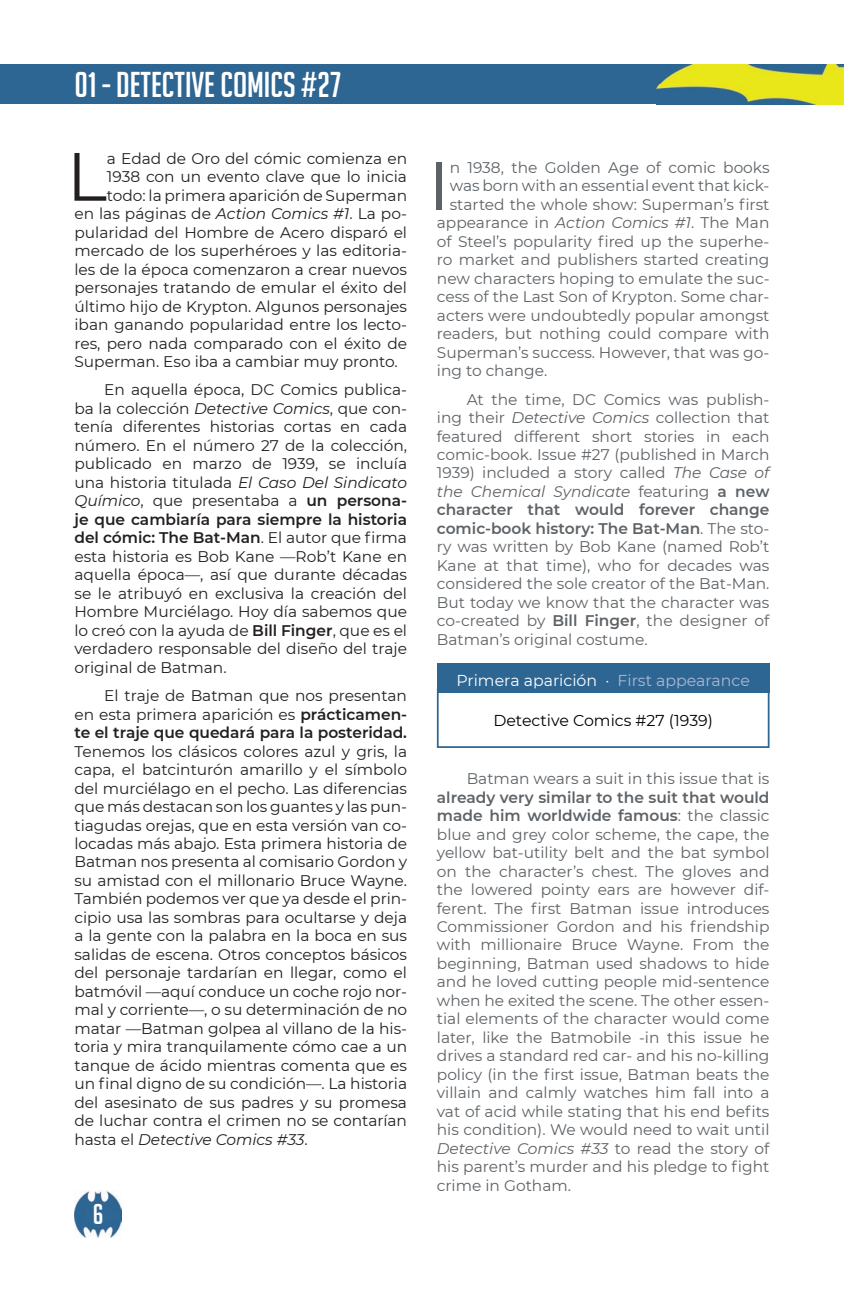
<style>
.page{position:relative;width:844px;height:1290px;background:#fff}
.page>*{position:absolute;margin:0;border:0;box-sizing:border-box;transform-origin:0 0}
.t1{font:68.25px "Montserrat";color:#5d6266}
.t2{font:68.25px "Montserrat";color:#231f20}
.t3{font:35px "Big Noodle Titling";color:#fff}
.t4{font:28px "Big Noodle Titling";color:#fff}
.t5{font:15.75px "Montserrat";color:#fff}
.t6{font:15.75px "Montserrat";color:#000}
.t7{font:15.4px/18.6px "Montserrat";color:#231f20;text-align:justify}
.t8{font:15.4px/18.6px "Montserrat";color:#5d6266;text-align:justify}
.s1{font-style:italic}
.s2{font-weight:600}
.s3{color:#adb8cf}
</style>
<div class="page">
<div style="left:0;top:64px;width:843px;height:40px;background:#2d6593"></div>
<img style="left:74px;top:1191px;width:48px;height:47px">
<img style="left:656px;top:104px;width:187px;height:1px">
<img style="left:656px;top:64px;width:187px;height:40px">
<div style="left:437px;top:663px;width:332px;height:30px;background:#2d6593"></div>
<svg style="left:437px;top:693px;width:332px;height:55px"></svg>
<h2 class="t3" style="left:74px;top:66px;width:268px">01 - DETECTIVE COMICS #27</h2>
<h1 class="t2" style="left:67px;top:130px;width:42px">L</h1>
<p class="t7" style="left:107px;top:148px;width:301px">a Edad de Oro del cómic comienza en</p>
<p class="t7" style="left:107px;top:167px;width:301px">1938 con un evento clave que lo inicia</p>
<p class="t7" style="left:107px;top:185px;width:301px">todo: la primera aparición de Superman</p>
<p class="t7" style="left:74px;top:204px;width:334px">en las páginas de <span class="s1">Action Comics #1</span>. La po-</p>
<p class="t7" style="left:74px;top:222px;width:334px">pularidad del Hombre de Acero disparó el</p>
<p class="t7" style="left:74px;top:241px;width:334px">mercado de los superhéroes y las editoria-</p>
<p class="t7" style="left:74px;top:259px;width:334px">les de la época comenzaron a crear nuevos</p>
<p class="t7" style="left:74px;top:278px;width:334px">personajes tratando de emular el éxito del</p>
<p class="t7" style="left:74px;top:296px;width:334px">último hijo de Krypton. Algunos personajes</p>
<p class="t7" style="left:74px;top:315px;width:334px">iban ganando popularidad entre los lecto-</p>
<p class="t7" style="left:74px;top:333px;width:334px">res, pero nada comparado con el éxito de</p>
<p class="t7" style="left:74px;top:352px;width:325px">Superman. Eso iba a cambiar muy pronto.</p>
<p class="t7" style="left:74px;top:380px;width:334px;text-indent:30px">En aquella época, DC Comics publica&shy;ba la colección <span class="s1">Detective Comics</span>, que con&shy;tenía diferentes historias cortas en cada número. En el número 27 de la colección, publicado en marzo de 1939, se incluía una historia titulada <span class="s1">El Caso Del Sindicato Químico</span>, que presentaba a <span class="s2">un persona&shy;je que cambiaría para siempre la historia del cómic: The Bat-Man</span>. El autor que firma esta historia es Bob Kane —Rob’t Kane en aquella época—, así que durante décadas se le atribuyó en exclusiva la creación del Hombre Murciélago. Hoy día sabemos que lo creó con la ayuda de <span class="s2">Bill Finger</span>, que es el verdadero responsable del diseño del traje original de Batman.</p>
<p class="t7" style="left:74px;top:686px;width:334px;text-indent:30px">El traje de Batman que nos presentan en esta primera aparición es <span class="s2">prácticamen&shy;te el traje que quedará para la posteridad.</span></p>
<p class="t7" style="left:74px;top:741px;width:334px">Tenemos los clásicos colores azul y gris, la capa, el batcinturón amarillo y el símbolo del murciélago en el pecho. Las diferencias que más destacan son los guantes y las pun&shy;tiagudas orejas, que en esta versión van co&shy;locadas más abajo. Esta primera historia de Batman nos presenta al comisario Gordon y su amistad con el millonario Bruce Wayne.<br>También podemos ver que ya desde el prin&shy;cipio usa las sombras para ocultarse y deja a la gente con la palabra en la boca en sus salidas de escena. Otros conceptos básicos del personaje tardarían en llegar, como el batmóvil —aquí conduce un coche rojo nor&shy;mal y corriente—, o su determinación de no matar —Batman golpea al villano de la his&shy;toria y mira tranquilamente cómo cae a un tanque de ácido mientras comenta que es un final digno de su condición—. La historia del asesinato de sus padres y su promesa de luchar contra el crimen no se contarían hasta el <span class="s1">Detective Comics #33</span>.</p>
<h3 class="t4" style="left:93px;top:1199px;width:12px">6</h3>
<h1 class="t1" style="left:429px;top:139px;width:22px">I</h1>
<p class="t8" style="left:449px;top:158px;width:321px">n 1938, the Golden Age of comic books</p>
<p class="t8" style="left:449px;top:176px;width:321px">was born with an essential event that kick-</p>
<p class="t8" style="left:449px;top:194px;width:321px">started the whole show: Superman’s first</p>
<p class="t8" style="left:437px;top:213px;width:334px">appearance in <span class="s1">Action Comics #1</span>. The Man</p>
<p class="t8" style="left:437px;top:231px;width:334px">of Steel’s popularity fired up the superhe-</p>
<p class="t8" style="left:437px;top:250px;width:334px">ro market and publishers started creating</p>
<p class="t8" style="left:437px;top:268px;width:334px">new characters hoping to emulate the suc-</p>
<p class="t8" style="left:437px;top:287px;width:334px">cess of the Last Son of Krypton. Some char-</p>
<p class="t8" style="left:437px;top:305px;width:334px">acters were undoubtedly popular amongst</p>
<p class="t8" style="left:437px;top:324px;width:334px">readers, but nothing could compare with</p>
<p class="t8" style="left:437px;top:342px;width:334px">Superman’s success. However, that was go-</p>
<p class="t8" style="left:437px;top:361px;width:112px">ing to change.</p>
<p class="t8" style="left:437px;top:389px;width:334px;text-indent:30px">At the time, DC Comics was publish&shy;ing their <span class="s1">Detective Comics</span> collection that featured different short stories in each comic-book. Issue #27 (published in March 1939) included a story called <span class="s1">The Case of the Chemical Syndicate</span> featuring <span class="s2">a new character that would forever change comic-book history: The Bat-Man</span>. The sto&shy;ry was written by Bob Kane (named Rob’t Kane at that time), who for decades was considered the sole creator of the Bat-Man.<br>But today we know that the character was co-created by <span class="s2">Bill Finger</span>, the designer of Batman’s original costume.</p>
<p class="t5" style="left:456px;top:670px;width:295px">Primera aparición · <span class="s3">First appearance</span></p>
<p class="t6" style="left:493px;top:709px;width:221px">Detective Comics #27 (1939)</p>
<p class="t8" style="left:466px;top:769px;width:304px">Batman wears a suit in this issue that is</p>
<p class="t8" style="left:437px;top:787px;width:334px"><span class="s2">already very similar to the suit that would made him worldwide famous</span>: the classic blue and grey color scheme, the cape, the yellow bat-utility belt and the bat symbol on the character’s chest. The gloves and the lowered pointy ears are however dif&shy;ferent. The first Batman issue introduces Commissioner Gordon and his friendship with millionaire Bruce Wayne. From the beginning, Batman used shadows to hide and he loved cutting people mid-sentence when he exited the scene. The other essen&shy;tial elements of the character would come later, like the Batmobile -in this issue he drives a standard red car- and his no-killing policy (in the first issue, Batman beats the villain and calmly watches him fall into a vat of acid while stating that his end befits his condition). We would need to wait until <span class="s1">Detective Comics #33</span> to read the story of his parent’s murder and his pledge to fight crime in Gotham.</p>
</div>
